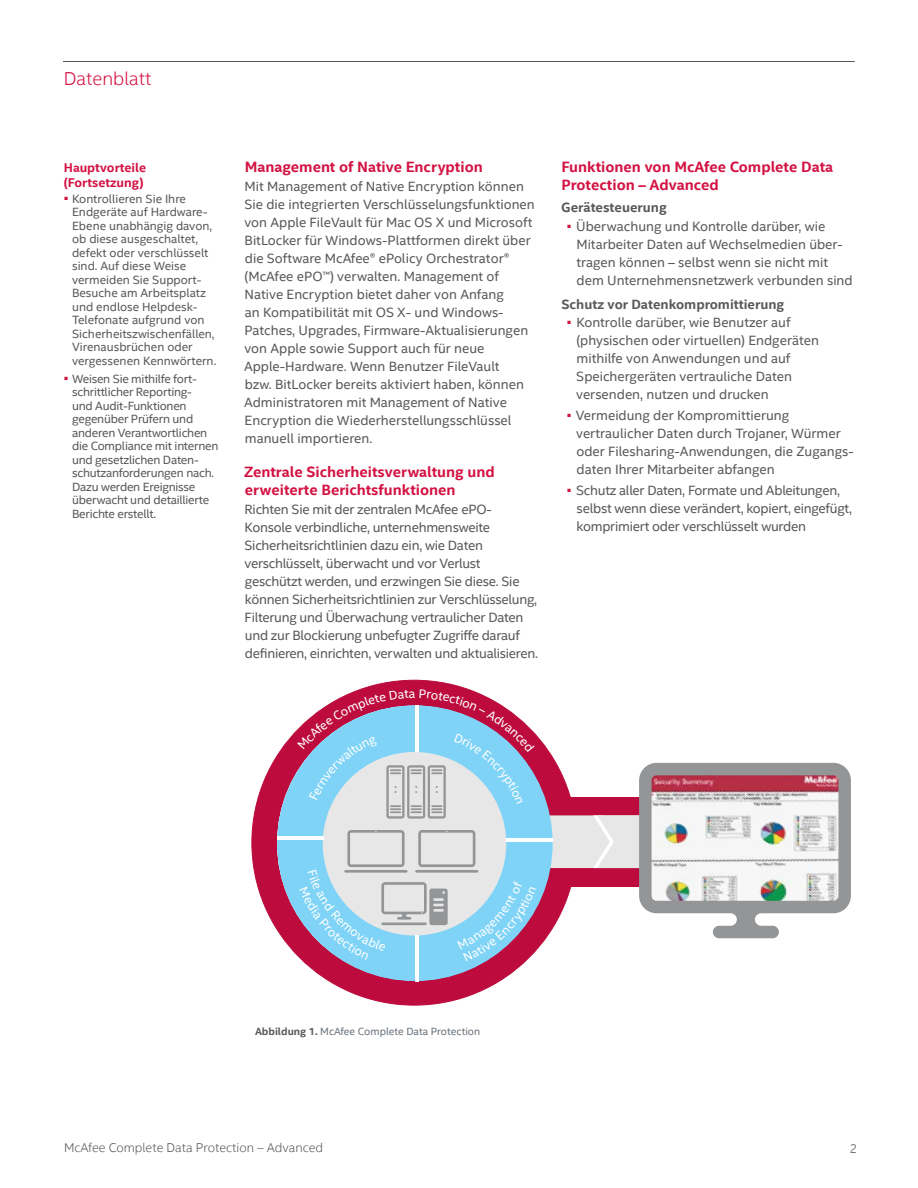
<style>
.page{position:relative;width:918px;height:1188px;background:#fff}
.page>*{position:absolute;margin:0;border:0;box-sizing:border-box;transform-origin:0 0}
.t1{font:300 18.75px "Intel Clear";color:#d31242}
.t2{font:700 15px/18px "Intel Clear";color:#d31242}
.t3{font:13.5px/18px "Intel Clear";color:#58595b}
.t4{font:13.5px/18px "Intel Clear";letter-spacing:-.02em;color:#58595b}
.t5{font:700 13.5px "Intel Clear";color:#58595b}
.t6{font:300 12.75px "Intel Clear";color:#58595b}
.t7{font:700 12.75px/15px "Intel Clear";color:#d31242}
.t8{font:12px/13.5px "Intel Clear";letter-spacing:-.01em;color:#58595b}
.t9{font:10.5px "Intel Clear";color:#6a737b}
.s1{font-weight:700;color:#58595b}
</style>
<div class="page">
<hr style="left:63px;top:61px;width:792px;height:1px;background:#58595b">
<div style="left:252px;top:680px;width:325px;height:325px;background:#bc0b3c;border-radius:50%"></div>
<svg style="left:277px;top:730px;width:248px;height:251px"></svg>
<hr style="left:415px;top:935px;width:4px;height:46px;background:#fff">
<hr style="left:277px;top:836px;width:46px;height:4px;background:#fff">
<svg style="left:728px;top:763px;width:123px;height:175px"></svg>
<svg style="left:297px;top:689px;width:431px;height:273px"></svg>
<h1 class="t1" style="left:64px;top:66px;width:89px">Datenblatt</h1>
<p class="t7" style="left:64px;top:160px;width:84px">Hauptvorteile (Fortsetzung)</p>
<p class="t8" style="left:72px;top:191px;width:146px">Kontrollieren Sie Ihre<br>Endgeräte auf Hardware-<br>Ebene unabhängig davon, ob diese ausgeschaltet, defekt oder verschlüsselt sind. Auf diese Weise vermeiden Sie Support-<br>Besuche am Arbeitsplatz und endlose Helpdesk-<br>Telefonate aufgrund von<br>Sicherheitszwischenfällen,<br>Virenausbrüchen oder vergessenen Kennwörtern.</p>
<p class="t8" style="left:72px;top:371px;width:148px">Weisen Sie mithilfe fort&shy;schrittlicher Reporting-<br>und Audit-Funktionen gegenüber Prüfern und anderen Verantwortlichen die Compliance mit internen und gesetzlichen Daten&shy;schutzanforderungen nach.<br>Dazu werden Ereignisse überwacht und detaillierte<br>Berichte erstellt.</p>
<p class="t2" style="left:245px;top:157px;width:240px">Management of Native Encryption</p>
<p class="t3" style="left:244px;top:177px;width:292px">Mit Management of Native Encryption können Sie die integrierten Verschlüsselungsfunktionen von Apple FileVault für Mac OS X und Microsoft BitLocker für Windows-Plattformen direkt über die Software McAfee® ePolicy Orchestrator® (McAfee ePO™) verwalten. Management of Native Encryption bietet daher von Anfang<br>an Kompatibilität mit OS X- und Windows-Patches, Upgrades, Firmware-Aktualisierungen von Apple sowie Support auch für neue Apple-Hardware. Wenn Benutzer FileVault<br>bzw. BitLocker bereits aktiviert haben, können Administratoren mit Management of Native Encryption die Wiederherstellungsschlüssel manuell importieren.</p>
<p class="t2" style="left:244px;top:463px;width:252px">Zentrale Sicherheitsverwaltung und erweiterte Berichtsfunktionen</p>
<p class="t4" style="left:244px;top:500px;width:295px">Richten Sie mit der zentralen McAfee ePO-Konsole verbindliche, unternehmensweite Sicherheitsrichtlinien dazu ein, wie Daten verschlüsselt, überwacht und vor Verlust geschützt werden, und erzwingen Sie diese. Sie können Sicherheitsrichtlinien zur Verschlüsselung, Filterung und Überwachung vertraulicher Daten und zur Blockierung unbefugter Zugriffe darauf definieren, einrichten, verwalten und aktualisieren.</p>
<p class="t2" style="left:561px;top:157px;width:273px">Funktionen von McAfee Complete Data<br>Protection – Advanced</p>
<p class="t5" style="left:561px;top:198px;width:107px">Gerätesteuerung</p>
<p class="t3" style="left:576px;top:216px;width:278px">Überwachung und Kontrolle darüber, wie Mitarbeiter Daten auf Wechselmedien über&shy;tragen können – selbst wenn sie nicht mit dem Unternehmensnetzwerk verbunden sind</p>
<p class="t5" style="left:561px;top:295px;width:224px">Schutz vor Datenkompromittierung</p>
<p class="t3" style="left:576px;top:313px;width:244px">Kontrolle darüber, wie Benutzer auf (physischen oder virtuellen) Endgeräten mithilfe von Anwendungen und auf Speichergeräten vertrauliche Daten versenden, nutzen und drucken</p>
<p class="t3" style="left:576px;top:406px;width:278px">Vermeidung der Kompromittierung vertraulicher Daten durch Trojaner, Würmer oder Filesharing-Anwendungen, die Zugangs&shy;daten Ihrer Mitarbeiter abfangen</p>
<p class="t4" style="left:576px;top:481px;width:277px">Schutz aller Daten, Formate und Ableitungen, selbst wenn diese verändert, kopiert, eingefügt, komprimiert oder verschlüsselt wurden</p>
<p class="t9" style="left:255px;top:1024px;width:227px"><span class="s1">Abbildung 1.</span> McAfee Complete Data Protection</p>
<p class="t6" style="left:64px;top:1139px;width:260px">McAfee Complete Data Protection – Advanced</p>
<p class="t6" style="left:850px;top:1140px;width:9px">2</p>
</div>
